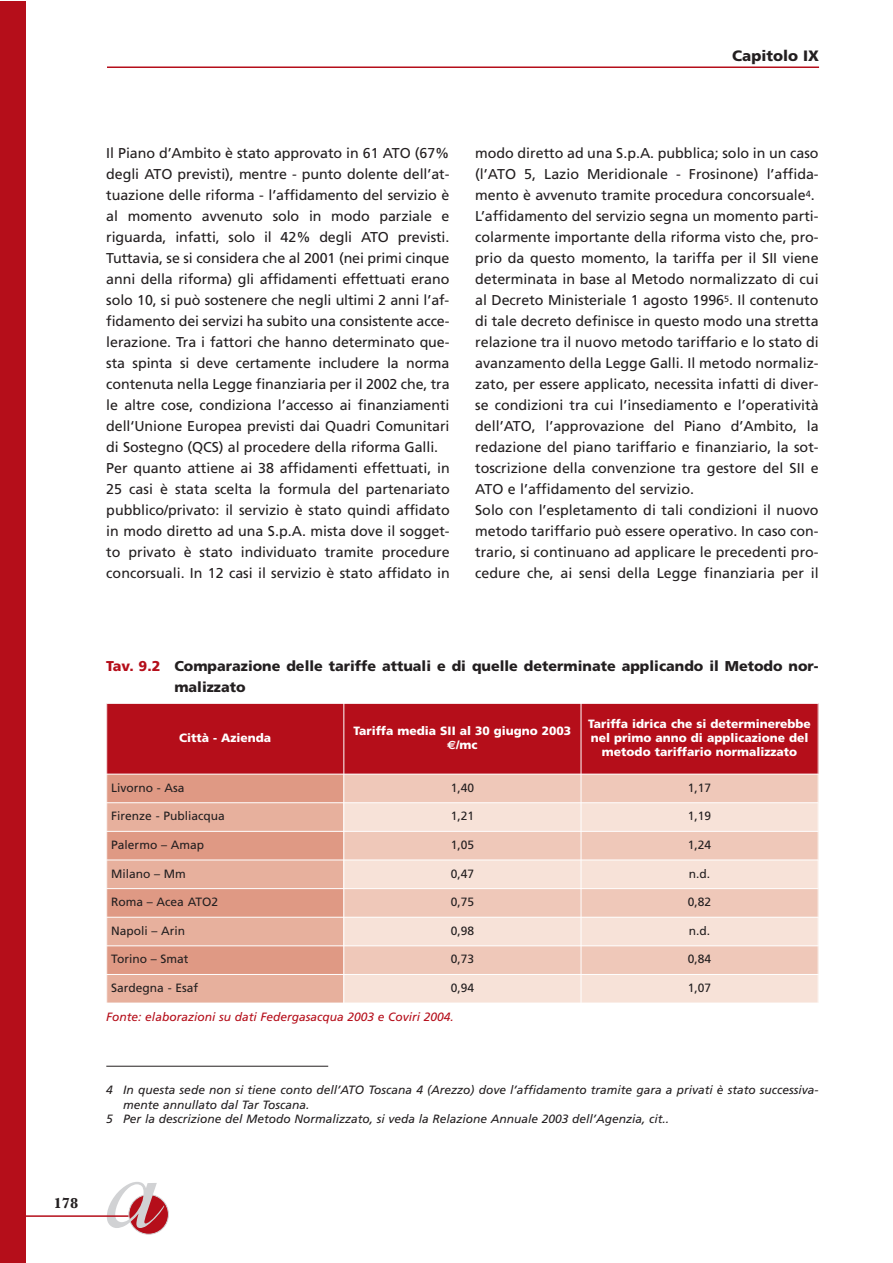
<style>
.page{position:relative;width:893px;height:1263px;background:#fff}
.page>*{position:absolute;margin:0;border:0;box-sizing:border-box;transform-origin:0 0}
.t1{font:900 15px "Frutiger";color:#231f20}
.t2{font:600 15px "M Baskerville";color:#231f20}
.t3{font:14.25px/21px "Frutiger";color:#231f20}
.t4{font:900 14.25px/21px "Frutiger";color:#231f20}
.t5{font:italic 12px "Frutiger";color:#231f20}
.t6{font:12px "Frutiger";color:#231f20}
.t7{font:900 12px/14.4px "Frutiger";color:#fff;text-align:center}
.t8{font:italic 12px "Frutiger";color:#b50e1a}
.s1{color:#b50e1a}
.s2{font-family:"Euro Sans";font-weight:700}
</style>
<div class="page">
<div style="left:129px;top:1194px;width:39px;height:40px;background:#b50e1a;border-radius:50%"></div>
<div style="left:128px;top:1194px;width:41px;height:41px;border:1px solid #d1d2d4;border-radius:50%"></div>
<svg style="left:107px;top:1182px;width:57px;height:46px"></svg>
<hr style="left:107px;top:66px;width:712px;height:2px;background:#b50e1a">
<hr style="left:2px;top:1215px;width:126px;height:2px;background:#b50e1a">
<div style="left:0;top:1px;width:26px;height:1262px;background:#b50e1a"></div>
<hr style="left:106px;top:1066px;width:222px;height:1px;background:#231f20">
<div style="left:106px;top:703px;width:238px;height:71px;background:#b50e1a"></div>
<div style="left:344px;top:703px;width:237px;height:71px;background:#b50e1a"></div>
<div style="left:581px;top:703px;width:238px;height:71px;background:#b50e1a"></div>
<div style="left:106px;top:774px;width:238px;height:29px;background:#df9984"></div>
<div style="left:344px;top:774px;width:237px;height:29px;background:#efc8b9"></div>
<div style="left:581px;top:774px;width:238px;height:29px;background:#efc8b9"></div>
<div style="left:106px;top:803px;width:238px;height:28px;background:#e7b09d"></div>
<div style="left:344px;top:803px;width:237px;height:28px;background:#f7e2d8"></div>
<div style="left:581px;top:803px;width:238px;height:28px;background:#f7e2d8"></div>
<div style="left:106px;top:831px;width:238px;height:29px;background:#df9984"></div>
<div style="left:344px;top:831px;width:237px;height:29px;background:#efc8b9"></div>
<div style="left:581px;top:831px;width:238px;height:29px;background:#efc8b9"></div>
<div style="left:106px;top:860px;width:238px;height:28px;background:#e7b09d"></div>
<div style="left:344px;top:860px;width:237px;height:28px;background:#f7e2d8"></div>
<div style="left:581px;top:860px;width:238px;height:28px;background:#f7e2d8"></div>
<div style="left:106px;top:888px;width:238px;height:29px;background:#df9984"></div>
<div style="left:344px;top:888px;width:237px;height:29px;background:#efc8b9"></div>
<div style="left:581px;top:888px;width:238px;height:29px;background:#efc8b9"></div>
<div style="left:106px;top:917px;width:238px;height:29px;background:#e7b09d"></div>
<div style="left:344px;top:917px;width:237px;height:29px;background:#f7e2d8"></div>
<div style="left:581px;top:917px;width:238px;height:29px;background:#f7e2d8"></div>
<div style="left:106px;top:946px;width:238px;height:28px;background:#df9984"></div>
<div style="left:344px;top:946px;width:237px;height:28px;background:#efc8b9"></div>
<div style="left:581px;top:946px;width:238px;height:28px;background:#efc8b9"></div>
<div style="left:106px;top:974px;width:238px;height:29px;background:#e7b09d"></div>
<div style="left:344px;top:974px;width:237px;height:29px;background:#f7e2d8"></div>
<div style="left:581px;top:974px;width:238px;height:29px;background:#f7e2d8"></div>
<hr style="left:106px;top:703px;width:1px;height:300px;background:#fff">
<hr style="left:343px;top:703px;width:1px;height:300px;background:#fff">
<hr style="left:581px;top:703px;width:1px;height:300px;background:#fff">
<hr style="left:818px;top:703px;width:1px;height:300px;background:#fff">
<hr style="left:106px;top:703px;width:713px;height:1px;background:#fff">
<hr style="left:106px;top:774px;width:713px;height:1px;background:#fff">
<hr style="left:106px;top:802px;width:713px;height:1px;background:#fff">
<hr style="left:106px;top:831px;width:713px;height:1px;background:#fff">
<hr style="left:106px;top:859px;width:713px;height:1px;background:#fff">
<hr style="left:106px;top:888px;width:713px;height:1px;background:#fff">
<hr style="left:106px;top:917px;width:713px;height:1px;background:#fff">
<hr style="left:106px;top:945px;width:713px;height:1px;background:#fff">
<hr style="left:106px;top:974px;width:713px;height:1px;background:#fff">
<p class="t1" style="left:732px;top:50px;width:88px">Capitolo IX</p>
<p class="t3" style="left:106px;top:144px;width:345px">Il Piano d’Ambito è stato approvato in 61 ATO (67% degli ATO previsti), mentre - punto dolente dell’at&shy;tuazione delle riforma - l’affidamento del servizio è al momento avvenuto solo in modo parziale e riguarda, infatti, solo il 42% degli ATO previsti.<br>Tuttavia, se si considera che al 2001 (nei primi cinque anni della riforma) gli affidamenti effettuati erano solo 10, si può sostenere che negli ultimi 2 anni l’af&shy;fidamento dei servizi ha subito una consistente acce&shy;lerazione. Tra i fattori che hanno determinato que&shy;sta spinta si deve certamente includere la norma contenuta nella Legge finanziaria per il 2002 che, tra le altre cose, condiziona l’accesso ai finanziamenti dell‘Unione Europea previsti dai Quadri Comunitari di Sostegno (QCS) al procedere della riforma Galli.<br>Per quanto attiene ai 38 affidamenti effettuati, in 25 casi è stata scelta la formula del partenariato pubblico/privato: il servizio è stato quindi affidato in modo diretto ad una S.p.A. mista dove il sogget&shy;to privato è stato individuato tramite procedure concorsuali. In 12 casi il servizio è stato affidato in</p>
<p class="t3" style="left:475px;top:144px;width:345px">modo diretto ad una S.p.A. pubblica; solo in un caso (l’ATO 5, Lazio Meridionale - Frosinone) l’affida&shy;mento è avvenuto tramite procedura concorsuale<sup>4</sup>.<br>L’affidamento del servizio segna un momento parti&shy;colarmente importante della riforma visto che, pro&shy;prio da questo momento, la tariffa per il SII viene determinata in base al Metodo normalizzato di cui al Decreto Ministeriale 1 agosto 1996<sup>5</sup>. Il contenuto di tale decreto definisce in questo modo una stretta relazione tra il nuovo metodo tariffario e lo stato di avanzamento della Legge Galli. Il metodo normaliz&shy;zato, per essere applicato, necessita infatti di diver&shy;se condizioni tra cui l’insediamento e l’operatività dell’ATO, l’approvazione del Piano d’Ambito, la redazione del piano tariffario e finanziario, la sot&shy;toscrizione della convenzione tra gestore del SII e ATO e l’affidamento del servizio.<br>Solo con l’espletamento di tali condizioni il nuovo metodo tariffario può essere operativo. In caso con&shy;trario, si continuano ad applicare le precedenti pro&shy;cedure che, ai sensi della Legge finanziaria per il</p>
<p class="t4" style="left:174px;top:656px;width:646px;text-indent:-68px"><span class="s1">Tav. 9.2</span> Comparazione delle tariffe attuali e di quelle determinate applicando il Metodo nor&shy;malizzato</p>
<p class="t7" style="left:179px;top:731px;width:94px">Città - Azienda</p>
<p class="t7" style="left:354px;top:724px;width:219px">Tariffa media SII al 30 giugno 2003 <span class="s2">€</span>/mc</p>
<p class="t7" style="left:588px;top:717px;width:224px">Tariffa idrica che si determinerebbe nel primo anno di applicazione del metodo tariffario normalizzato</p>
<p class="t6" style="left:111px;top:783px;width:75px">Livorno - Asa</p>
<p class="t6" style="left:451px;top:783px;width:25px">1,40</p>
<p class="t6" style="left:688px;top:783px;width:25px">1,17</p>
<p class="t6" style="left:111px;top:811px;width:115px">Firenze - Publiacqua</p>
<p class="t6" style="left:451px;top:811px;width:25px">1,21</p>
<p class="t6" style="left:688px;top:811px;width:25px">1,19</p>
<p class="t6" style="left:111px;top:840px;width:94px">Palermo – Amap</p>
<p class="t6" style="left:451px;top:840px;width:25px">1,05</p>
<p class="t6" style="left:688px;top:840px;width:25px">1,24</p>
<p class="t6" style="left:111px;top:868px;width:76px">Milano – Mm</p>
<p class="t6" style="left:451px;top:868px;width:25px">0,47</p>
<p class="t6" style="left:689px;top:868px;width:23px">n.d.</p>
<p class="t6" style="left:111px;top:897px;width:108px">Roma – Acea ATO2</p>
<p class="t6" style="left:451px;top:897px;width:25px">0,75</p>
<p class="t6" style="left:688px;top:897px;width:25px">0,82</p>
<p class="t6" style="left:111px;top:926px;width:75px">Napoli – Arin</p>
<p class="t6" style="left:451px;top:926px;width:25px">0,98</p>
<p class="t6" style="left:689px;top:926px;width:23px">n.d.</p>
<p class="t6" style="left:111px;top:954px;width:79px">Torino – Smat</p>
<p class="t6" style="left:451px;top:954px;width:25px">0,73</p>
<p class="t6" style="left:688px;top:954px;width:25px">0,84</p>
<p class="t6" style="left:111px;top:983px;width:88px">Sardegna - Esaf</p>
<p class="t6" style="left:451px;top:983px;width:25px">0,94</p>
<p class="t6" style="left:688px;top:983px;width:25px">1,07</p>
<p class="t8" style="left:106px;top:1012px;width:349px">Fonte: elaborazioni su dati Federgasacqua 2003 e Coviri 2004.</p>
<p class="t5" style="left:106px;top:1085px;width:714px">4 In questa sede non si tiene conto dell’ATO Toscana 4 (Arezzo) dove l’affidamento tramite gara a privati è stato successiva-</p>
<p class="t5" style="left:123px;top:1100px;width:188px">mente annullato dal Tar Toscana.</p>
<p class="t5" style="left:106px;top:1114px;width:564px">5 Per la descrizione del Metodo Normalizzato, si veda la Relazione Annuale 2003 dell’Agenzia, cit..</p>
<p class="t2" style="left:54px;top:1198px;width:26px">178</p>
</div>
